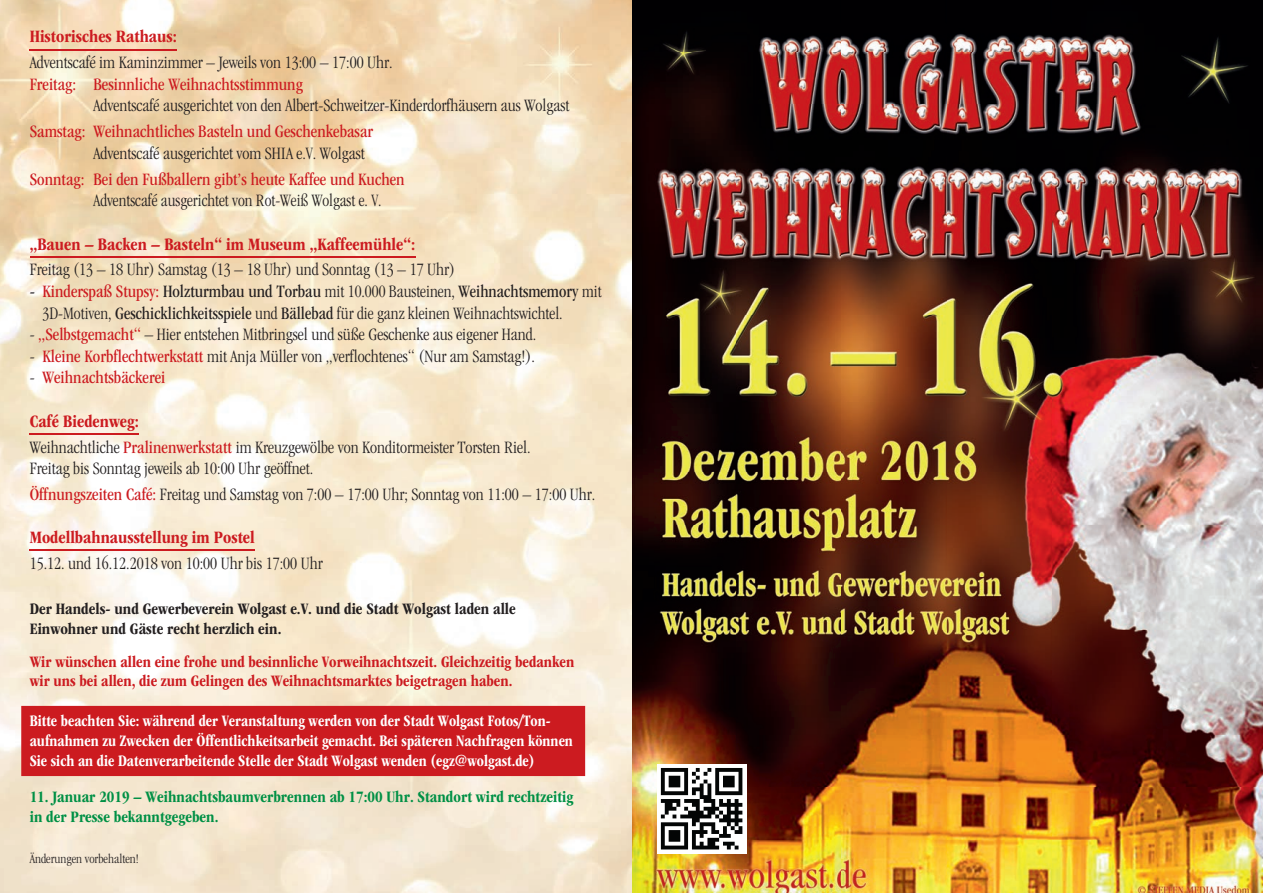
<style>
.page{position:relative;width:1263px;height:893px;background:#fff}
.page>*{position:absolute;margin:0;border:0;box-sizing:border-box;transform-origin:0 0}
.t1{font:300 condensed 18px/25.8px "ITC Garamond Std";color:#231f20}
.t2{font:condensed 18px "ITC Garamond Std";color:#cc1b20}
.t3{font:700 condensed 18px "ITC Garamond Std";color:#cc1b20}
.t4{font:700 condensed 16.5px/19.8px "ITC Garamond Std";color:#fff;scale:.95 1}
.t5{font:700 condensed 16.5px/19.8px "ITC Garamond Std";color:#cc1b20}
.t6{font:700 condensed 16.5px/19.8px "ITC Garamond Std";color:#231f20}
.t7{font:700 condensed 16.5px/19.8px "ITC Garamond Std";color:#009045}
.t8{font:300 condensed 13.5px "ITC Garamond Std";color:#231f20}
.s1{font-weight:400}
.s2{font-weight:400;color:#cc1b20}
.s3{font-weight:300;color:#231f20}
.s4{font-weight:700;color:#cc1b20}
</style>
<div class="page">
<img style="left:0;top:0;width:1263px;height:893px">
<hr style="left:30px;top:49px;width:147px;height:1px;background:#cc1b20">
<hr style="left:30px;top:256px;width:385px;height:1px;background:#cc1b20">
<hr style="left:30px;top:433px;width:109px;height:2px;background:#cc1b20">
<hr style="left:30px;top:550px;width:225px;height:1px;background:#cc1b20">
<div style="left:657px;top:764px;width:89px;height:89px;background:linear-gradient(to right,#fff,#fff)"></div>
<svg style="left:661px;top:768px;width:81px;height:81px"></svg>
<div style="left:21px;top:706px;width:564px;height:70px;background:#cc1b20"></div>
<p class="t3" style="left:30px;top:27px;width:149px">Historisches Rathaus:</p>
<p class="t1" style="left:30px;top:50px;width:364px">Adventscafé im Kaminzimmer – Jeweils von 13:00 – 17:00 Uhr.</p>
<p class="t2" style="left:30px;top:74px;width:275px">Freitag: Besinnliche Weihnachtsstimmung</p>
<p class="t1" style="left:94px;top:93px;width:477px">Adventscafé ausgerichtet von den Albert-Schweitzer-Kinderdorfhäusern aus Wolgast</p>
<p class="t2" style="left:30px;top:122px;width:345px">Samstag: Weihnachtliches Basteln und Geschenkebasar</p>
<p class="t1" style="left:94px;top:140px;width:273px">Adventscafé ausgerichtet vom SHIA e.V. Wolgast</p>
<p class="t2" style="left:30px;top:169px;width:376px">Sonntag: Bei den Fußballern gibt’s heute Kaffee und Kuchen</p>
<p class="t1" style="left:94px;top:188px;width:289px">Adventscafé ausgerichtet von Rot-Weiß Wolgast e. V.</p>
<p class="t3" style="left:30px;top:234px;width:387px">„Bauen – Backen – Basteln“ im Museum „Kaffeemühle“:</p>
<p class="t1" style="left:30px;top:257px;width:427px">Freitag (13 – 18 Uhr) Samstag (13 – 18 Uhr) und Sonntag (13 – 17 Uhr)</p>
<p class="t1" style="left:43px;top:281px;width:560px;line-height:21.6px;text-indent:-13px"><span class="s1">-</span> <span class="s2">Kinderspaß Stupsy:</span> <span class="s1">Holzturmbau und Torbau</span> mit 10.000 Bausteinen, <span class="s1">Weihnachtsmemory</span> mit<br>3D-Motiven, <span class="s1">Geschicklichkeitsspiele</span> und <span class="s1">Bällebad</span> für die ganz kleinen Weihnachtswichtel.</p>
<p class="t1" style="left:30px;top:322px;width:508px">- <span class="s2">„Selbstgemacht“</span> – Hier entstehen Mitbringsel und süße Geschenke aus eigener Hand.</p>
<p class="t1" style="left:30px;top:343px;width:507px">- <span class="s2">Kleine Korbflechtwerkstatt</span> mit Anja Müller von „verflochtenes“ (Nur am Samstag!).</p>
<p class="t2" style="left:30px;top:368px;width:137px"><span class="s3">-</span> Weihnachtsbäckerei</p>
<p class="t1" style="left:30px;top:408px;width:502px"><span class="s4">Café Biedenweg:<br></span>Weihnachtliche <span class="s2">Pralinenwerkstatt</span> im Kreuzgewölbe von Konditormeister Torsten Riel.</p>
<p class="t1" style="left:30px;top:456px;width:567px">Freitag bis Sonntag jeweils ab 10:00 Uhr geöffnet.<br><span class="s2">Öffnungszeiten Café:</span> Freitag und Samstag von 7:00 – 17:00 Uhr; Sonntag von 11:00 – 17:00 Uhr.</p>
<p class="t3" style="left:30px;top:527px;width:227px">Modellbahnausstellung im Postel</p>
<p class="t1" style="left:30px;top:551px;width:294px">15.12. und 16.12.2018 von 10:00 Uhr bis 17:00 Uhr</p>
<p class="t6" style="left:30px;top:599px;width:487px">Der Handels- und Gewerbeverein Wolgast e.V. und die Stadt Wolgast laden alle<br>Einwohner und Gäste recht herzlich ein.</p>
<p class="t5" style="left:30px;top:651px;width:546px">Wir wünschen allen eine frohe und besinnliche Vorweihnachtszeit. Gleichzeitig bedanken wir uns bei allen, die zum Gelingen des Weihnachtsmarktes beigetragen haben.</p>
<p class="t4" style="left:30px;top:711px;width:573px">Bitte beachten Sie: während der Veranstaltung werden von der Stadt Wolgast Fotos/Ton&shy;aufnahmen zu Zwecken der Öffentlichkeitsarbeit gemacht. Bei späteren Nachfragen können<br>Sie sich an die Datenverarbeitende Stelle der Stadt Wolgast wenden (egz@wolgast.de)</p>
<p class="t7" style="left:30px;top:787px;width:545px">11. Januar 2019 – Weihnachtsbaumverbrennen ab 17:00 Uhr. Standort wird rechtzeitig in der Presse bekanntgegeben.</p>
<p class="t8" style="left:30px;top:851px;width:111px">Änderungen vorbehalten!</p>
</div>
